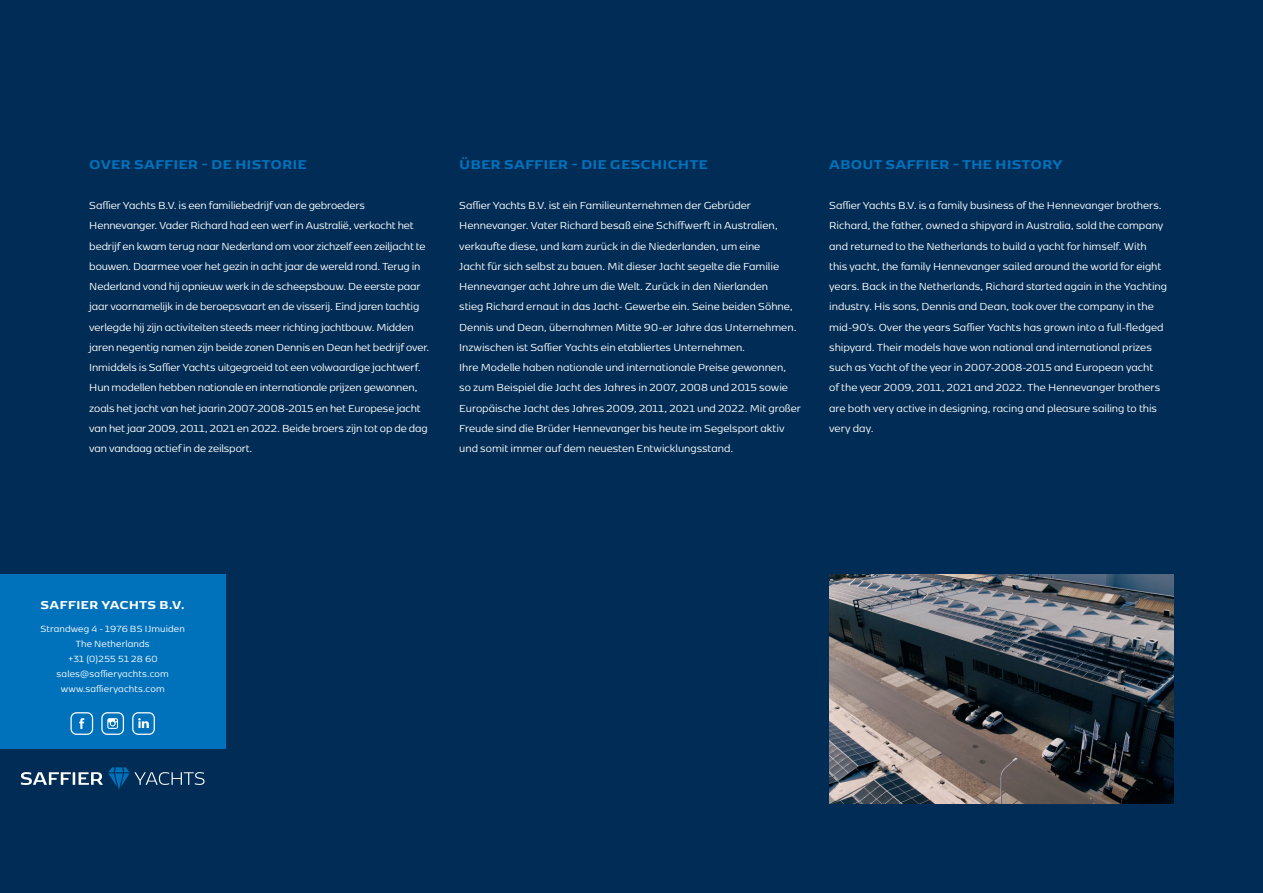
<style>
.page{position:relative;width:1263px;height:893px;background:#002c55}
.page>*{position:absolute;margin:0;border:0;box-sizing:border-box;transform-origin:0 0}
.t1{font:800 15px "Kobenhavn Sans";letter-spacing:.005em;color:#0072bc}
.t2{font:800 13.5px "Kobenhavn Sans";letter-spacing:.015em;color:#fff}
.t3{font:12px/20.2px "Kobenhavn Sans";letter-spacing:-.005em;color:#fff}
.t4{font:10.5px/15px "Kobenhavn Sans";letter-spacing:.015em;color:#fff;text-align:center}
</style>
<div class="page">
<div style="left:0;top:574px;width:225px;height:176px;background:#0072bc"></div>
<svg style="left:21px;top:767px;width:184px;height:23px"></svg>
<div style="left:70px;top:712px;width:23px;height:23px;border:1px solid #fff;border-radius:5px"></div>
<svg style="left:79px;top:718px;width:5px;height:11px"></svg>
<div style="left:132px;top:712px;width:23px;height:23px;border:1px solid #fff;border-radius:5px"></div>
<svg style="left:138px;top:718px;width:11px;height:10px"></svg>
<div style="left:101px;top:712px;width:23px;height:23px;border:1px solid #fff;border-radius:5px"></div>
<svg style="left:107px;top:718px;width:11px;height:11px"></svg>
<img style="left:829px;top:574px;width:345px;height:230px">
<p class="t1" style="left:89px;top:153px;width:219px">OVER SAFFIER - DE HISTORIE</p>
<p class="t3" style="left:89px;top:195px;width:342px">Saffier Yachts B.V. is een familiebedrijf van de gebroeders Hennevanger. Vader Richard had een werf in Australië, verkocht het bedrijf en kwam terug naar Nederland om voor zichzelf een zeiljacht te bouwen. Daarmee voer het gezin in acht jaar de wereld rond. Terug in Nederland vond hij opnieuw werk in de scheepsbouw. De eerste paar jaar voornamelijk in de beroepsvaart en de visserij. Eind jaren tachtig verlegde hij zijn activiteiten steeds meer richting jachtbouw. Midden jaren negentig namen zijn beide zonen Dennis en Dean het bedrijf over.<br>Inmiddels is Saffier Yachts uitgegroeid tot een volwaardige jachtwerf.<br>Hun modellen hebben nationale en internationale prijzen gewonnen, zoals het jacht van het jaarin 2007-2008-2015 en het Europese jacht van het jaar 2009, 2011, 2021 en 2022. Beide broers zijn tot op de dag van vandaag actief in de zeilsport.</p>
<p class="t1" style="left:459px;top:153px;width:250px">ÜBER SAFFIER - DIE GESCHICHTE</p>
<p class="t3" style="left:459px;top:195px;width:343px">Saffier Yachts B.V. ist ein Familieunternehmen der Gebrüder Hennevanger. Vater Richard besaß eine Schiffwerft in Australien, verkaufte diese, und kam zurück in die Niederlanden, um eine<br>Jacht für sich selbst zu bauen. Mit dieser Jacht segelte die Familie Hennevanger acht Jahre um die Welt. Zurück in den Nierlanden<br>stieg Richard ernaut in das Jacht- Gewerbe ein. Seine beiden Söhne, Dennis und Dean, übernahmen Mitte 90-er Jahre das Unternehmen.<br>Inzwischen ist Saffier Yachts ein etabliertes Unternehmen.<br>Ihre Modelle haben nationale und internationale Preise gewonnen, so zum Beispiel die Jacht des Jahres in 2007, 2008 und 2015 sowie Europäische Jacht des Jahres 2009, 2011, 2021 und 2022. Mit großer Freude sind die Brüder Hennevanger bis heute im Segelsport aktiv und somit immer auf dem neuesten Entwicklungsstand.</p>
<p class="t1" style="left:829px;top:153px;width:235px">ABOUT SAFFIER - THE HISTORY</p>
<p class="t3" style="left:829px;top:195px;width:339px">Saffier Yachts B.V. is a family business of the Hennevanger brothers.<br>Richard, the father, owned a shipyard in Australia, sold the company and returned to the Netherlands to build a yacht for himself. With this yacht, the family Hennevanger sailed around the world for eight years. Back in the Netherlands, Richard started again in the Yachting industry. His sons, Dennis and Dean, took over the company in the mid-90’s. Over the years Saffier Yachts has grown into a full-fledged shipyard. Their models have won national and international prizes such as Yacht of the year in 2007-2008-2015 and European yacht<br>of the year 2009, 2011, 2021 and 2022. The Hennevanger brothers are both very active in designing, racing and pleasure sailing to this very day.</p>
<p class="t2" style="left:40px;top:595px;width:146px">SAFFIER YACHTS B.V.</p>
<p class="t4" style="left:40px;top:620px;width:146px">Strandweg 4 - 1976 BS IJmuiden<br>The Netherlands<br>+31 (0)255 51 28 60 sales@saffieryachts.com www.saffieryachts.com</p>
</div>
